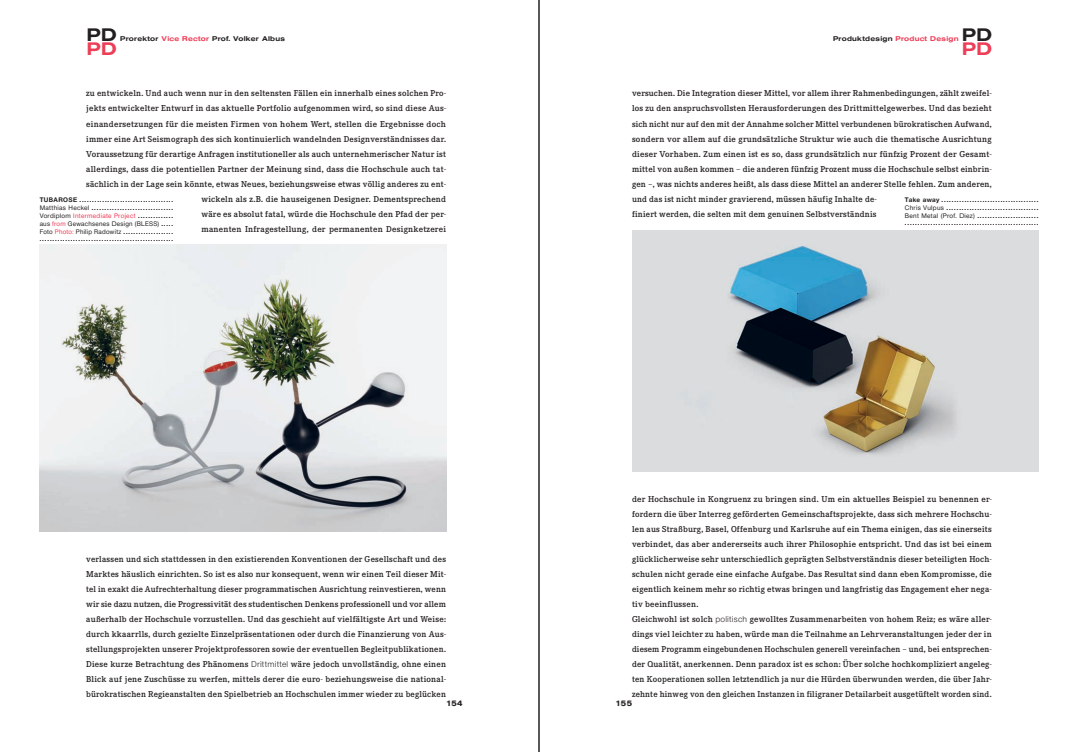
<style>
.page{position:relative;width:1078px;height:752px;background:#fff}
.page>*{position:absolute;margin:0;border:0;box-sizing:border-box;transform-origin:0 0}
.t1{font:500 18px "Helvetica Extended BQ";color:#231f20}
.t2{font:500 18px "Helvetica Extended BQ";color:#ee3d56}
.t3{font:500 8.4px/15px "Corporate EBQ";letter-spacing:.025em;color:#231f20}
.t4{font:500 8px "Helvetica Extended BQ";letter-spacing:.025em;color:#231f20}
.t5{font:500 6.8px "Helvetica Extended BQ";letter-spacing:.045em;color:#231f20}
.t6{font:700 6.5px/7.9px "Neue Helvetica BQ";letter-spacing:.055em;color:#231f20;text-align:justify}
.s1{color:#ee3d56}
.s2{font-weight:400}
.s3{font-weight:400;color:#ee3d56}
.s4{font-family:"Neue Helvetica BQ";font-weight:300;font-size:8.3px}
</style>
<div class="page">
<hr style="left:538px;top:0;width:1px;height:751px;background:#231f20">
<img style="left:632px;top:230px;width:405px;height:241px">
<img style="left:40px;top:245px;width:406px;height:286px">
<h1 class="t1" style="left:87px;top:25px;width:31px">PD</h1>
<h1 class="t2" style="left:87px;top:39px;width:31px">PD</h1>
<h1 class="t1" style="left:961px;top:25px;width:31px">PD</h1>
<h1 class="t2" style="left:961px;top:39px;width:31px">PD</h1>
<p class="t5" style="left:120px;top:35px;width:166px">Prorektor <span class="s1">Vice Rector</span> Prof. Volker Albus</p>
<p class="t5" style="left:833px;top:35px;width:127px">Produktdesign <span class="s1">Product Design</span></p>
<p class="t3" style="left:86px;top:86px;width:361px;text-align:right">zu entwickeln. Und auch wenn nur in den seltensten Fällen ein innerhalb eines solchen Pro&shy;jekts entwickelter Entwurf in das aktuelle Portfolio aufgenommen wird, so sind diese Aus&shy;einandersetzungen für die meisten Firmen von hohem Wert, stellen die Ergebnisse doch immer eine Art Seismograph des sich kontinuierlich wandelnden Designverständnisses dar.<br>Voraussetzung für derartige Anfragen institutioneller als auch unternehmerischer Natur ist allerdings, dass die potentiellen Partner der Meinung sind, dass die Hochschule auch tat&shy;sächlich in der Lage sein könnte, etwas Neues, beziehungsweise etwas völlig anderes zu ent&shy;wickeln als z.B. die hauseigenen Designer. Dementsprechend<br>wäre es absolut fatal, würde die Hochschule den Pfad der per-<br>manenten Infragestellung, der permanenten Designketzerei</p>
<p class="t6" style="left:40px;top:195px;width:135px">TUBAROSE .....................................<br><span class="s2">Matthias Heckel</span> ................................<br><span class="s2">Vordiplom</span> <span class="s3">Intermediate Project</span> .............. <span class="s2">aus</span> <span class="s3">from</span> <span class="s2">Gewachsenes Design (BLESS)</span> .....<br><span class="s2">Foto</span> <span class="s3">Photo:</span> <span class="s2">Philip Radowitz</span> .................... ....................................................</p>
<p class="t3" style="left:632px;top:86px;width:361px">versuchen. Die Integration dieser Mittel, vor allem ihrer Rahmenbedingungen, zählt zweifel&shy;los zu den anspruchsvollsten Herausforderungen des Drittmittelgewerbes. Und das bezieht sich nicht nur auf den mit der Annahme solcher Mittel verbundenen bürokratischen Aufwand, sondern vor allem auf die grundsätzliche Struktur wie auch die thematische Ausrichtung dieser Vorhaben. Zum einen ist es so, dass grundsätzlich nur fünfzig Prozent der Gesamt&shy;mittel von außen kommen – die anderen fünfzig Prozent muss die Hochschule selbst einbrin&shy;gen –, was nichts anderes heißt, als dass diese Mittel an anderer Stelle fehlen. Zum anderen, und das ist nicht minder gravierend, müssen häufig Inhalte de-<br>finiert werden, die selten mit dem genuinen Selbstverständnis</p>
<p class="t6" style="left:904px;top:195px;width:135px">Take away ......................................<br><span class="s2">Chris Vulpus</span> ....................................<br><span class="s2">Bent Metal (Prof. Diez)</span> ........................ ....................................................</p>
<p class="t3" style="left:632px;top:491px;width:361px">der Hochschule in Kongruenz zu bringen sind. Um ein aktuelles Beispiel zu benennen er&shy;fordern die über Interreg geförderten Gemeinschaftsprojekte, dass sich mehrere Hochschu&shy;len aus Straßburg, Basel, Offenburg und Karlsruhe auf ein Thema einigen, das sie einerseits verbindet, das aber andererseits auch ihrer Philosophie entspricht. Und das ist bei einem glücklicherweise sehr unterschiedlich geprägten Selbstverständnis dieser beteiligten Hoch&shy;schulen nicht gerade eine einfache Aufgabe. Das Resultat sind dann eben Kompromisse, die eigentlich keinem mehr so richtig etwas bringen und langfristig das Engagement eher nega&shy;tiv beeinflussen.<br>Gleichwohl ist solch <span class="s4">politisch</span> gewolltes Zusammenarbeiten von hohem Reiz; es wäre aller&shy;dings viel leichter zu haben, würde man die Teilnahme an Lehrveranstaltungen jeder der in diesem Programm eingebundenen Hochschulen generell vereinfachen – und, bei entsprechen&shy;der Qualität, anerkennen. Denn paradox ist es schon: Über solche hochkompliziert angeleg&shy;ten Kooperationen sollen letztendlich ja nur die Hürden überwunden werden, die über Jahr&shy;zehnte hinweg von den gleichen Instanzen in filigraner Detailarbeit ausgetüftelt worden sind.</p>
<p class="t3" style="left:86px;top:551px;width:361px;text-align:justify">verlassen und sich stattdessen in den existierenden Konventionen der Gesellschaft und des Marktes häuslich einrichten. So ist es also nur konsequent, wenn wir einen Teil dieser Mit&shy;tel in exakt die Aufrechterhaltung dieser programmatischen Ausrichtung reinvestieren, wenn wir sie dazu nutzen, die Progressivität des studentischen Denkens professionell und vor allem außerhalb der Hochschule vorzustellen. Und das geschieht auf vielfältigste Art und Weise: durch kkaarrlls, durch gezielte Einzelpräsentationen oder durch die Finanzierung von Aus&shy;stellungsprojekten unserer Projektprofessoren sowie der eventuellen Begleitpublikationen.<br>Diese kurze Betrachtung des Phänomens <span class="s4">Drittmittel</span> wäre jedoch unvollständig, ohne einen Blick auf jene Zuschüsse zu werfen, mittels derer die euro- beziehungsweise die national&shy;bürokratischen Regieanstalten den Spielbetrieb an Hochschulen immer wieder zu beglücken</p>
<p class="t4" style="left:446px;top:698px;width:18px">154</p>
<p class="t4" style="left:615px;top:699px;width:18px">155</p>
</div>
